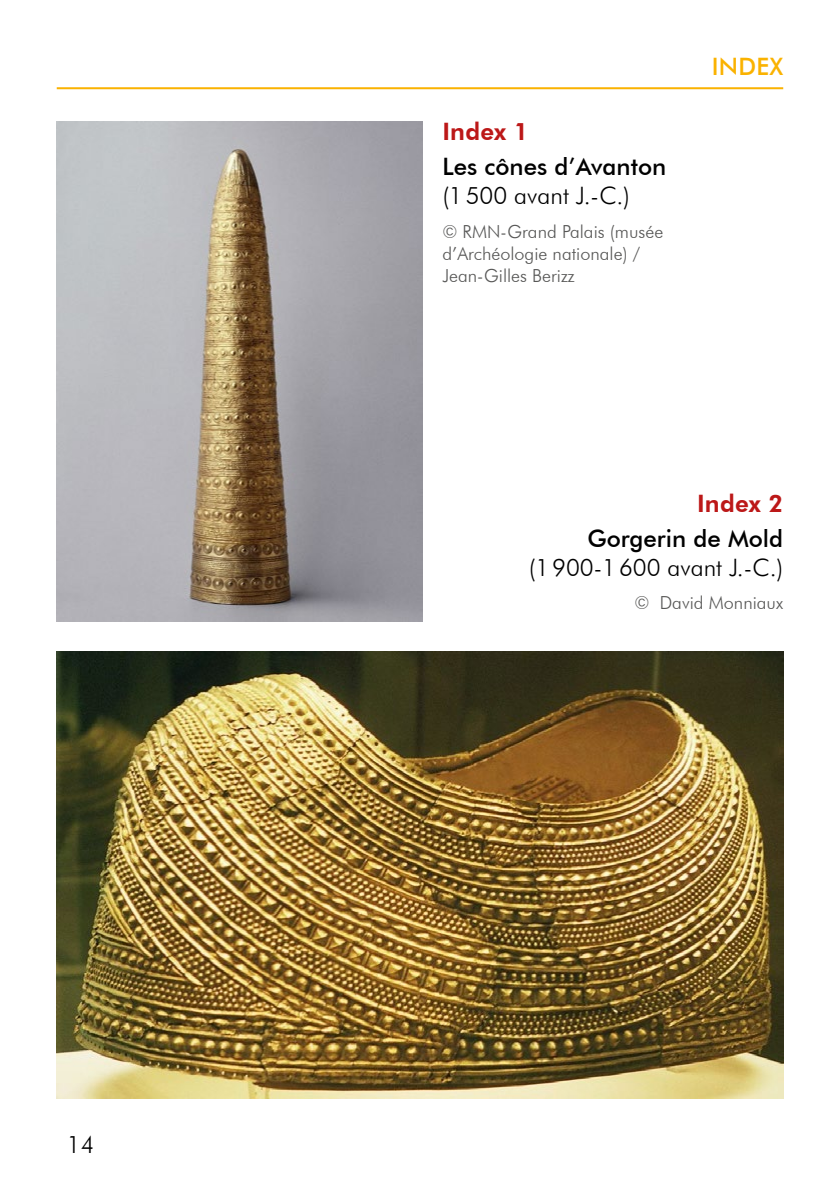
<style>
.page{position:relative;width:840px;height:1191px;background:#fff}
.page>*{position:absolute;margin:0;border:0;box-sizing:border-box;transform-origin:0 0}
.t1{font:300 24px "Futura BT";color:#000}
.t2{font:500 24px "Futura BT";color:#000}
.t3{font:800 24px "Futura BT";letter-spacing:.01em;color:#bc1818}
.t4{font:500 24px "Futura BT";letter-spacing:.01em;color:#fab200}
.t5{font:300 18px/21.6px "Futura BT";color:#575756}
</style>
<div class="page">
<hr style="left:57px;top:87px;width:725px;height:2px;background:#fab200">
<img style="left:57px;top:651px;width:725px;height:447px">
<img style="left:57px;top:121px;width:365px;height:500px">
<h1 class="t1" style="left:67px;top:1129px;width:29px">14</h1>
<h1 class="t3" style="left:442px;top:116px;width:88px">Index 1</h1>
<h1 class="t2" style="left:442px;top:152px;width:225px">Les cônes d’Avanton</h1>
<h1 class="t1" style="left:442px;top:181px;width:189px">(1500 avant J.-C.)</h1>
<p class="t5" style="left:442px;top:221px;width:222px">© RMN-Grand Palais (musée d’Archéologie nationale) /<br>Jean-Gilles Berizz</p>
<h1 class="t4" style="left:711px;top:52px;width:73px">INDEX</h1>
<h1 class="t3" style="left:696px;top:488px;width:88px">Index 2</h1>
<h1 class="t2" style="left:587px;top:524px;width:197px">Gorgerin de Mold</h1>
<h1 class="t1" style="left:528px;top:553px;width:256px">(1900-1600 avant J.-C.)</h1>
<p class="t5" style="left:634px;top:592px;width:150px">© David Monniaux</p>
</div>
